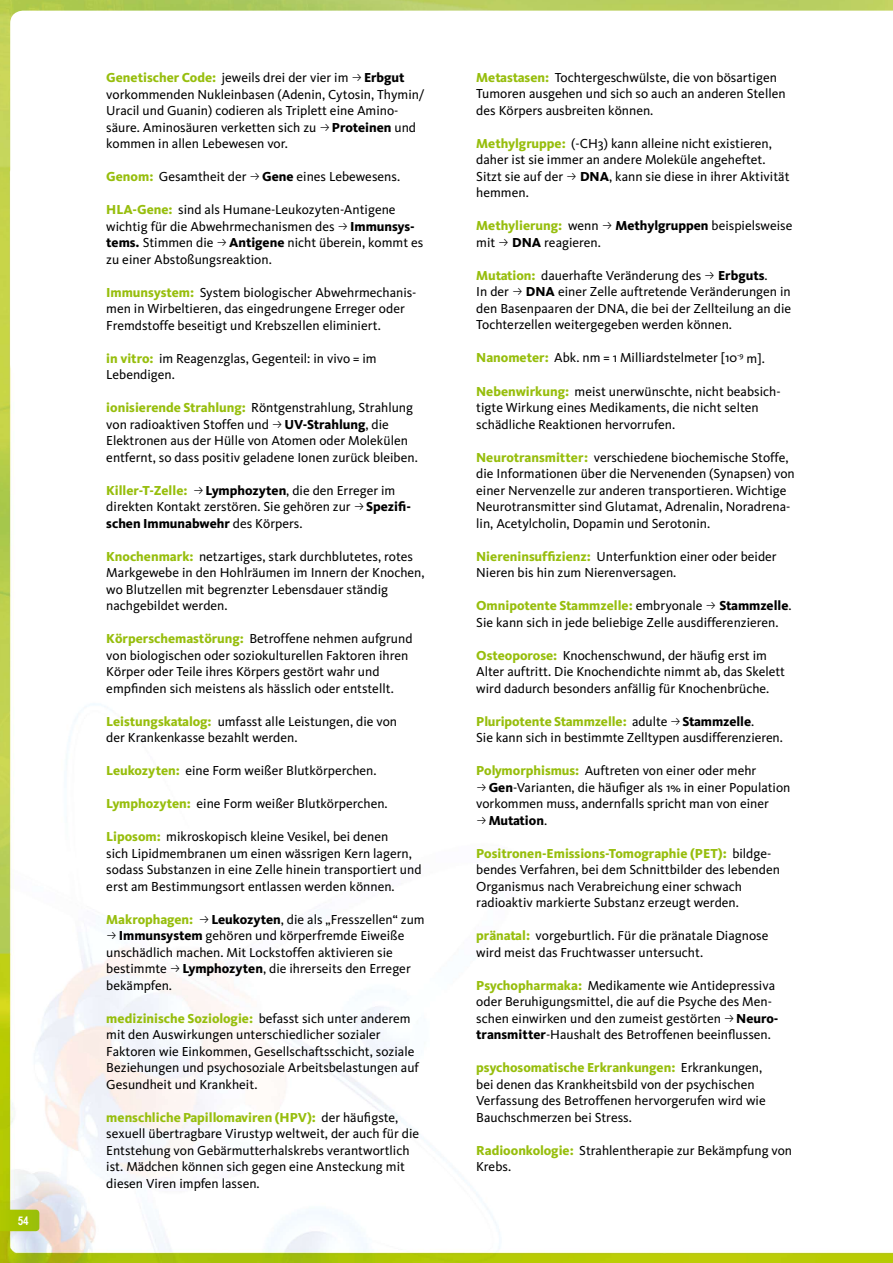
<style>
.page{position:relative;width:893px;height:1263px;background:#fff}
.page>*{position:absolute;margin:0;border:0;box-sizing:border-box;transform-origin:0 0}
.t1{font:13.5px/16.5px "Kievit";color:#000}
.t2{font:800 13.5px "Kievit";color:#97be0d}
.t3{font:800 13.5px "Kievit";color:#000}
.t4{font:700 12px "Arial Narrow";color:#fff}
.s1{font-weight:800;color:#97be0d}
.s2{font-weight:800}
.s3{font-weight:400}
</style>
<div class="page">
<img style="left:0;top:0;width:893px;height:1263px">
<svg style="left:0;top:1210px;width:39px;height:21px"></svg>
<svg style="left:10px;top:11px;width:883px;height:366px"></svg>
<svg style="left:353px;top:74px;width:25px;height:9px"></svg>
<svg style="left:321px;top:123px;width:25px;height:10px"></svg>
<svg style="left:251px;top:173px;width:8px;height:7px"></svg>
<svg style="left:339px;top:222px;width:8px;height:8px"></svg>
<svg style="left:218px;top:239px;width:8px;height:7px"></svg>
<svg style="left:273px;top:420px;width:9px;height:8px"></svg>
<svg style="left:194px;top:486px;width:25px;height:10px"></svg>
<svg style="left:355px;top:503px;width:8px;height:7px"></svg>
<svg style="left:200px;top:915px;width:25px;height:9px"></svg>
<svg style="left:108px;top:932px;width:25px;height:9px"></svg>
<svg style="left:171px;top:965px;width:9px;height:7px"></svg>
<svg style="left:567px;top:173px;width:9px;height:7px"></svg>
<svg style="left:603px;top:222px;width:8px;height:7px"></svg>
<svg style="left:499px;top:239px;width:9px;height:7px"></svg>
<svg style="left:705px;top:272px;width:9px;height:7px"></svg>
<svg style="left:513px;top:288px;width:9px;height:7px"></svg>
<svg style="left:707px;top:602px;width:8px;height:7px"></svg>
<svg style="left:671px;top:717px;width:9px;height:8px"></svg>
<svg style="left:477px;top:783px;width:9px;height:8px"></svg>
<svg style="left:477px;top:816px;width:9px;height:8px"></svg>
<svg style="left:725px;top:1014px;width:9px;height:8px"></svg>
<p class="t4" style="left:18px;top:1212px;width:12px">54</p>
<p class="t1" style="left:106px;top:69px;width:320px"><span class="s1">Genetischer Code:</span> jeweils drei der vier im <span class="s2">Erbgut </span>vorkommenden Nukleinbasen (Adenin, Cytosin, Thymin/ Uracil und Guanin) codieren als Triplett eine Amino&shy;säure. Aminosäuren verketten sich zu <span class="s2">Proteinen</span> und kommen in allen Lebewesen vor.</p>
<p class="t1" style="left:106px;top:168px;width:295px"><span class="s1">Genom:</span> Gesamtheit der <span class="s2">Gene</span> eines Lebewesens.</p>
<p class="t1" style="left:106px;top:201px;width:319px"><span class="s1">H LA-Gene:</span> sind als Humane-Leukozyten-Antigene wichtig für die Abwehrmechanismen des <span class="s2">Immunsys&shy;tems.</span> Stimmen die <span class="s2">Antigene</span> nicht überein, kommt es zu einer Abstoßungsreaktion.</p>
<p class="t1" style="left:106px;top:284px;width:312px"><span class="s1">Immunsystem:</span> System biologischer Abwehrmechanis&shy;men in Wirbeltieren, das eingedrungene Erreger oder<br>Fremdstoffe beseitigt und Krebszellen eliminiert.</p>
<p class="t1" style="left:106px;top:350px;width:272px"><span class="s1">in vitro:</span> im Reagenzglas, Gegenteil: in vivo = im<br>Lebendigen.</p>
<p class="t1" style="left:106px;top:399px;width:313px"><span class="s1">ionisierende Strahlung:</span> Röntgenstrahlung, Strahlung von radioaktiven Stoffen und <span class="s2">UV-Strahlung</span>, die Elektronen aus der Hülle von Atomen oder Molekülen entfernt, so dass positiv geladene Ionen zurück bleiben.</p>
<p class="t2" style="left:106px;top:482px;width:83px">Killer-T-Zelle:</p>
<p class="t1" style="left:106px;top:482px;width:306px;text-indent:99px"><span class="s2">Lymphozyten</span>, die den Erreger im direkten Kontakt zerstören. Sie gehören zur <span class="s2">Spezifi&shy;schen Immunabwehr</span> des Körpers.</p>
<p class="t1" style="left:106px;top:548px;width:320px"><span class="s1">Knochenmark:</span> netzartiges, stark durchblutetes, rotes Markgewebe in den Hohlräumen im Innern der Knochen, wo Blutzellen mit begrenzter Lebensdauer ständig nachgebildet werden.</p>
<p class="t1" style="left:106px;top:630px;width:308px"><span class="s1">Körperschemastörung:</span> Betroffene nehmen aufgrund von biologischen oder soziokulturellen Faktoren ihren Körper oder Teile ihres Körpers gestört wahr und empfinden sich meistens als hässlich oder entstellt.</p>
<p class="t1" style="left:106px;top:713px;width:292px"><span class="s1">Leistungskatalog:</span> umfasst alle Leistungen, die von der Krankenkasse bezahlt werden.</p>
<p class="t1" style="left:106px;top:762px;width:272px"><span class="s1">Leukozyten:</span> eine Form weißer Blutkörperchen.</p>
<p class="t1" style="left:106px;top:795px;width:283px"><span class="s1">Lymphozyten:</span> eine Form weißer Blutkörperchen.</p>
<p class="t1" style="left:106px;top:828px;width:317px"><span class="s1">Liposom:</span> mikroskopisch kleine Vesikel, bei denen<br>sich Lipidmembranen um einen wässrigen Kern lagern, sodass Substanzen in eine Zelle hinein transportiert und erst am Bestimmungsort entlassen werden können.</p>
<p class="t2" style="left:106px;top:911px;width:89px">Makrophagen:</p>
<p class="t1" style="left:211px;top:911px;width:215px"><span class="s2">Leukozyten</span>, die als „Fresszellen“ zum</p>
<p class="t1" style="left:119px;top:927px;width:287px"><span class="s2">Immunsystem</span> gehören und körperfremde Eiweiße</p>
<p class="t1" style="left:106px;top:944px;width:288px">unschädlich machen. Mit Lockstoffen aktivieren sie</p>
<p class="t1" style="left:106px;top:960px;width:306px">bestimmte <span class="s2">Lymphozyten</span>, die ihrerseits den Erreger</p>
<p class="t1" style="left:106px;top:977px;width:67px">bekämpfen.</p>
<p class="t1" style="left:106px;top:1010px;width:314px"><span class="s1">medizinische Soziologie:</span> befasst sich unter anderem mit den Auswirkungen unterschiedlicher sozialer Faktoren wie Einkommen, Gesellschaftsschicht, soziale Beziehungen und psychosoziale Arbeitsbelastungen auf Gesundheit und Krankheit.</p>
<p class="t1" style="left:106px;top:1109px;width:314px"><span class="s1">menschliche Papillomaviren (H PV):</span> der häufigste, sexuell übertragbare Virustyp weltweit, der auch für die Entstehung von Gebärmutterhalskrebs verantwortlich ist. Mädchen können sich gegen eine Ansteckung mit diesen Viren impfen lassen.</p>
<p class="t1" style="left:476px;top:69px;width:311px"><span class="s1">Metastasen:</span> Tochtergeschwülste, die von bösartigen<br>Tumoren ausgehen und sich so auch an anderen Stellen des Körpers ausbreiten können.</p>
<p class="t1" style="left:476px;top:135px;width:315px"><span class="s1">Methylgruppe:</span> (-CH3) kann alleine nicht existieren, daher ist sie immer an andere Moleküle angeheftet.<br>Sitzt sie auf der <span class="s2">DNA</span>, kann sie diese in ihrer Aktivität hemmen.</p>
<p class="t1" style="left:476px;top:217px;width:318px"><span class="s1">Methylierung:</span> wenn <span class="s2">Methylgruppen</span> beispielsweise mit <span class="s2">DNA</span> reagieren.</p>
<p class="t1" style="left:476px;top:267px;width:316px"><span class="s1">Mutation:</span> dauerhafte Veränderung des <span class="s2">Erbguts</span>.<br>In der <span class="s2">DNA</span> einer Zelle auftretende Veränderungen in den Basenpaaren der DNA, die bei der Zellteilung an die Tochterzellen weitergegeben werden können.</p>
<p class="t1" style="left:476px;top:349px;width:290px"><span class="s1">Nanometer:</span> Abk. nm = 1 Milliardstelmeter [10<sup>-9</sup> m].</p>
<p class="t1" style="left:476px;top:383px;width:306px"><span class="s1">Nebenwirkung:</span> meist unerwünschte, nicht beabsich&shy;tigte Wirkung eines Medikaments, die nicht selten schädliche Reaktionen hervorrufen.</p>
<p class="t1" style="left:476px;top:449px;width:320px"><span class="s1">Neurotransmitter:</span> verschiedene biochemische Stoffe, die Informationen über die Nervenenden (Synapsen) von einer Nervenzelle zur anderen transportieren. Wichtige Neurotransmitter sind Glutamat, Adrenalin, Noradrena&shy;lin, Acetylcholin, Dopamin und Serotonin.</p>
<p class="t1" style="left:476px;top:548px;width:302px"><span class="s1">Niereninsuffizienz:</span> Unterfunktion einer oder beider<br>Nieren bis hin zum Nierenversagen.</p>
<p class="t1" style="left:476px;top:597px;width:317px"><span class="s1">Omnipotente Stammzelle:</span> embryonale <span class="s2">Stammzelle</span>.<br>Sie kann sich in jede beliebige Zelle ausdifferenzieren.</p>
<p class="t1" style="left:476px;top:647px;width:310px"><span class="s1">Osteoporose:</span> Knochenschwund, der häufig erst im<br>Alter auftritt. Die Knochendichte nimmt ab, das Skelett wird dadurch besonders anfällig für Knochenbrüche.</p>
<p class="t1" style="left:476px;top:713px;width:308px"><span class="s1">Pluripotente Stammzelle:</span> adulte <span class="s2">Stammzelle</span>.<br>Sie kann sich in bestimmte Zelltypen ausdifferenzieren.</p>
<p class="t1" style="left:476px;top:762px;width:282px"><span class="s1">Polymorphismus:</span> Auftreten von einer oder mehr</p>
<p class="t1" style="left:489px;top:779px;width:303px"><span class="s2">Gen</span>-Varianten, die häufiger als 1% in einer Population</p>
<p class="t1" style="left:476px;top:795px;width:294px">vorkommen muss, andernfalls spricht man von einer</p>
<p class="t3" style="left:489px;top:812px;width:60px">Mutation<span class="s3">.</span></p>
<p class="t1" style="left:476px;top:845px;width:305px"><span class="s1">Positronen-Emissions-Tomographie (PET):</span> bildge&shy;bendes Verfahren, bei dem Schnittbilder des lebenden Organismus nach Verabreichung einer schwach radioaktiv markierte Substanz erzeugt werden.</p>
<p class="t1" style="left:476px;top:927px;width:294px"><span class="s1">pränatal:</span> vorgeburtlich. Für die pränatale Diagnose wird meist das Fruchtwasser untersucht.</p>
<p class="t1" style="left:476px;top:977px;width:304px"><span class="s1">Psychopharmaka:</span> Medikamente wie Antidepressiva oder Beruhigungsmittel, die auf die Psyche des Men&shy;schen einwirken und den zumeist gestörten <span class="s2">Neuro&shy;transmitter</span>-Haushalt des Betroffenen beeinflussen.</p>
<p class="t1" style="left:476px;top:1059px;width:291px"><span class="s1">psychosomatische Erkrankungen:</span> Erkrankungen, bei denen das Krankheitsbild von der psychischen Verfassung des Betroffenen hervorgerufen wird wie Bauchschmerzen bei Stress.</p>
<p class="t1" style="left:476px;top:1142px;width:317px"><span class="s1">Radioonkologie:</span> Strahlentherapie zur Bekämpfung von<br>Krebs.</p>
</div>
